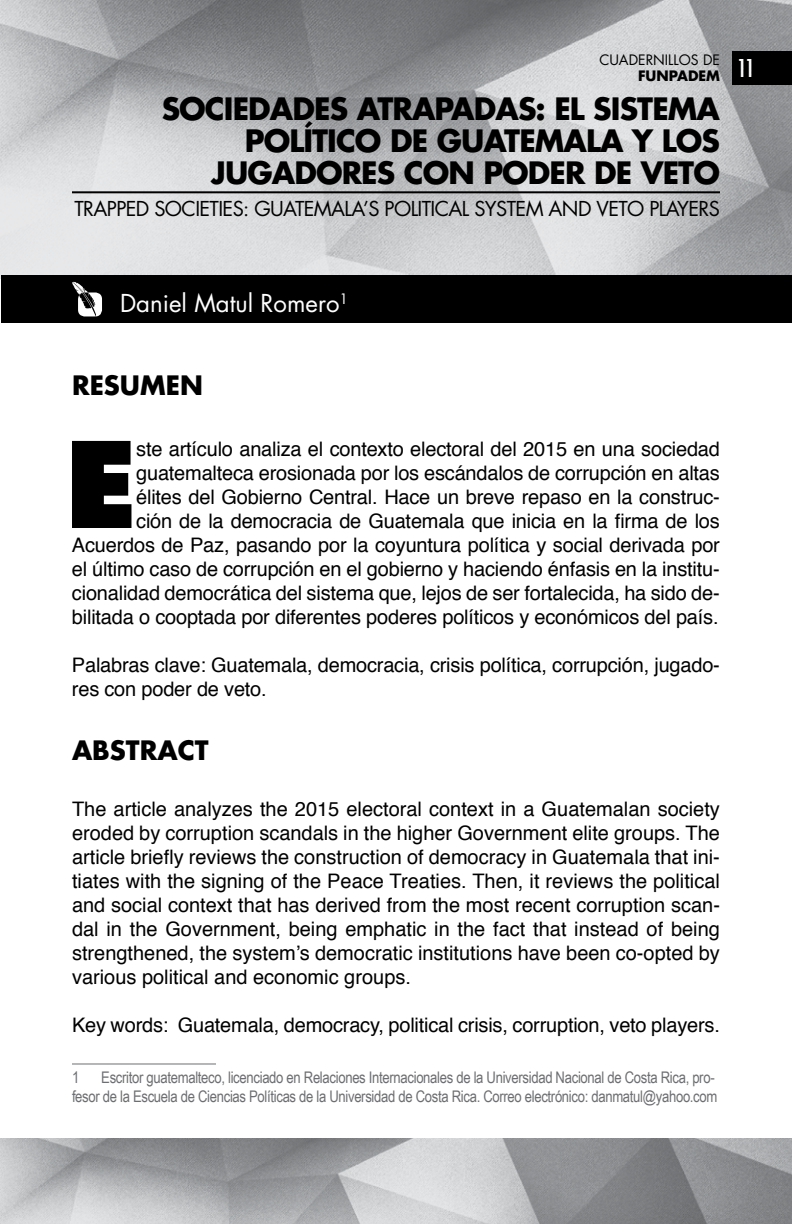
<style>
.page{position:relative;width:792px;height:1224px;background:#fff}
.page>*{position:absolute;margin:0;border:0;box-sizing:border-box;transform-origin:0 0}
.t1{font:800 115.4px "Futura LT";color:#000}
.t2{font:700 30px/32px "Futura LT";letter-spacing:-.03em;color:#000;text-align:right}
.t3{font:700 26px "Futura LT";color:#000}
.t4{font:24px "Futura LT";color:#fff}
.t5{font:20px/24px "Helvetica";letter-spacing:-.01em;color:#000;text-align:right}
.t6{font:20px "Futura LT";letter-spacing:-.03em;color:#000}
.t7{font:16px/19.2px "Arial Narrow";letter-spacing:-.02em;color:#6d6e71;text-align:right}
.t8{font:14px/16px "Futura LT";color:#000}
.s1{font-weight:700}
</style>
<div class="page">
<img style="left:0;top:1139px;width:792px;height:85px">
<img style="left:0;top:0;width:792px;height:279px">
<div style="left:1px;top:276px;width:791px;height:47px;background:#000"></div>
<hr style="left:72px;top:191px;width:648px;height:2px;background:#000">
<hr style="left:72px;top:1063px;width:144px;height:1px;background:#6d6e71">
<svg style="left:72px;top:282px;width:30px;height:35px"></svg>
<p class="t8" style="left:638px;top:52px;width:119px;text-indent:-39px">CUADERNILLOS DE<br><span class="s1">FUNPADEM</span> <sup>11</sup></p>
<h2 class="t2" style="left:162px;top:92px;width:560px">SOCIEDADES ATRAPADAS: EL SISTEMA<br>POLÍTICO DE GUATEMALA Y LOS<br>JUGADORES CON PODER DE VETO</h2>
<p class="t6" style="left:74px;top:196px;width:647px">TRAPPED SOCIETIES: GUATEMALA’S POLITICAL SYSTEM AND VETO PLAYERS</p>
<p class="t4" style="left:120px;top:287px;width:230px">DANIEL MATUL ROMERO<sup>1</sup></p>
<h3 class="t3" style="left:72px;top:368px;width:132px">RESUMEN</h3>
<h1 class="t1" style="left:65px;top:412px;width:74px">E</h1>
<p class="t5" style="left:72px;top:438px;width:649px">ste artículo analiza el contexto electoral del 2015 en una sociedad guatemalteca erosionada por los escándalos de corrupción en altas<br>élites del Gobierno Central. Hace un breve repaso en la construc-<br>ción de la democracia de Guatemala que inicia en la firma de los Acuerdos de Paz, pasando por la coyuntura política y social derivada por el último caso de corrupción en el gobierno y haciendo énfasis en la institu&shy;cionalidad democrática del sistema que, lejos de ser fortalecida, ha sido de&shy;bilitada o cooptada por diferentes poderes políticos y económicos del país.</p>
<p class="t5" style="left:72px;top:654px;width:649px;text-align:left">Palabras clave: Guatemala, democracia, crisis política, corrupción, jugado&shy;res con poder de veto.</p>
<h3 class="t3" style="left:72px;top:733px;width:138px">ABSTRACT</h3>
<p class="t5" style="left:72px;top:798px;width:650px;text-align:justify">The article analyzes the 2015 electoral context in a Guatemalan society eroded by corruption scandals in the higher Government elite groups. The article briefly reviews the construction of democracy in Guatemala that ini&shy;tiates with the signing of the Peace Treaties. Then, it reviews the political and social context that has derived from the most recent corruption scan&shy;dal in the Government, being emphatic in the fact that instead of being strengthened, the system’s democratic institutions have been co-opted by various political and economic groups.</p>
<p class="t5" style="left:72px;top:1014px;width:649px">Key words: Guatemala, democracy, political crisis, corruption, veto players.</p>
<p class="t7" style="left:72px;top:1067px;width:9px">1</p>
<p class="t7" style="left:72px;top:1067px;width:647px">Escritor guatemalteco, licenciado en Relaciones Internacionales de la Universidad Nacional de Costa Rica, pro-<br>fesor de la Escuela de Ciencias Políticas de la Universidad de Costa Rica. Correo electrónico: danmatul@yahoo.com</p>
</div>
